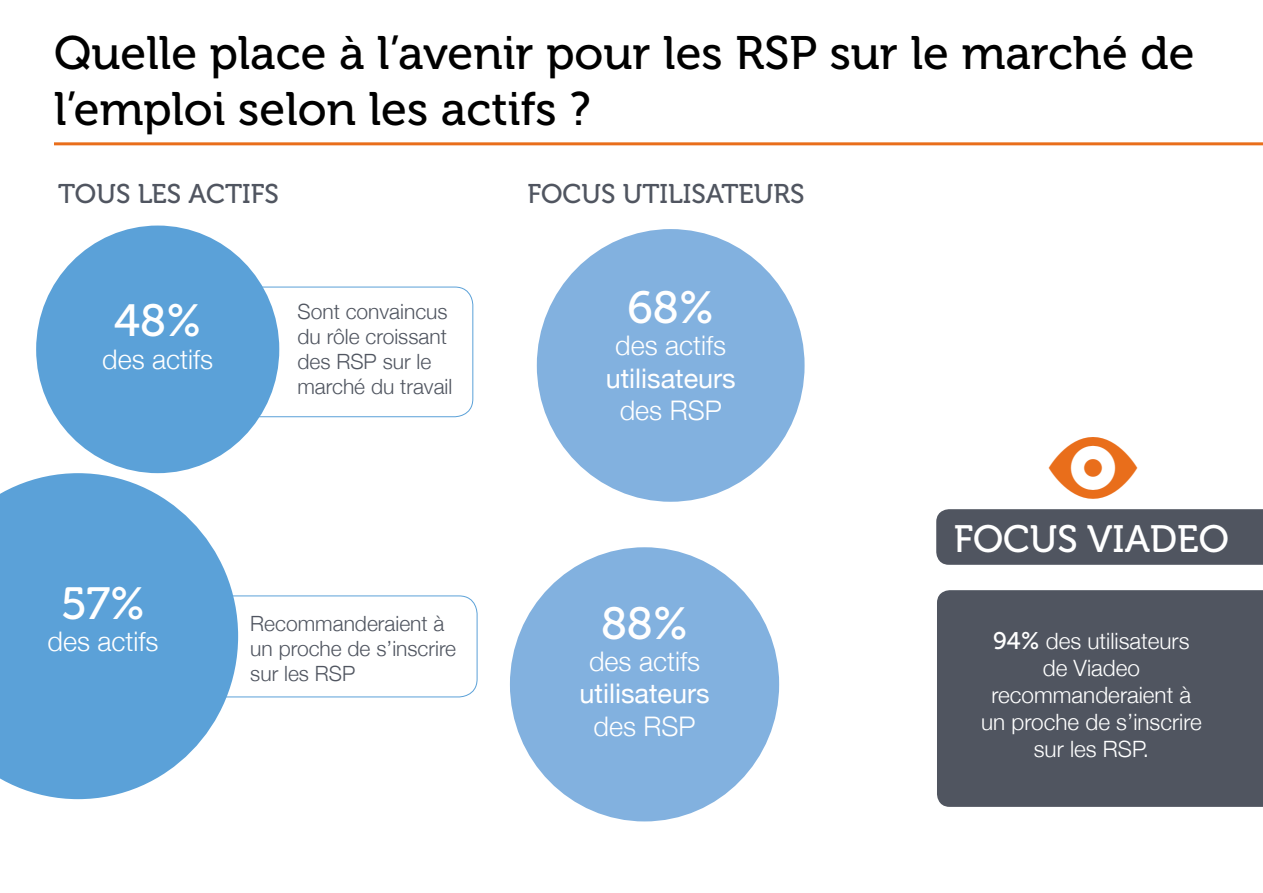
<style>
.page{position:relative;width:1263px;height:893px;background:#fff}
.page>*{position:absolute;margin:0;border:0;box-sizing:border-box;transform-origin:0 0}
.t1{font:46.8px "Museo 500";color:#000}
.t2{font:45px "Museo 500";color:#fff}
.t3{font:38.1px "Museo 500";color:#fff}
.t4{font:300 27px "Helvetica Neue";color:#fff}
.t5{font:27px "Museo 500";color:#505560}
.t6{font:27px "Helvetica Neue";color:#fff}
.t7{font:300 22.5px/27px "Helvetica Neue";color:#fff;text-align:center}
.t8{font:300 21px/25.2px "Helvetica Neue";color:#505560}
.s1{font-family:"Museo 500";font-weight:400;font-size:24px}
</style>
<div class="page">
<hr style="left:54px;top:142px;width:1209px;height:3px;background:#e96e1b">
<div style="left:36px;top:226px;width:243px;height:247px;background:#5ba1d8;border-radius:50%"></div>
<div style="left:537px;top:229px;width:267px;height:273px;background:#82b1df;border-radius:50%"></div>
<div style="left:510px;top:547px;width:269px;height:274px;background:#82b1df;border-radius:50%"></div>
<svg style="left:0;top:473px;width:238px;height:326px;fill:#5ba1d8"></svg>
<div style="left:936px;top:509px;width:327px;height:56px;background:#505560"></div>
<div style="left:937px;top:590px;width:326px;height:217px;background:#505560"></div>
<div style="left:198px;top:287px;width:275px;height:130px;border:1px solid #5ba1d8;border-radius:18px"></div>
<div style="left:198px;top:596px;width:279px;height:101px;border:1px solid #5ba1d8;border-radius:18px"></div>
<h1 class="t1" style="left:54px;top:27px;width:709px">Quelle place à l’avenir pour les RSP</h1>
<h1 class="t1" style="left:830px;top:27px;width:366px">sur le marché de</h1>
<h1 class="t1" style="left:54px;top:84px;width:538px">l’emploi selon les actifs ?</h1>
<p class="t5" style="left:58px;top:179px;width:222px">Tous les actifs</p>
<p class="t5" style="left:527px;top:179px;width:279px">Focus utilisateurs</p>
<h2 class="t2" style="left:114px;top:296px;width:89px">48%</h2>
<p class="t4" style="left:102px;top:337px;width:112px">des actifs</p>
<p class="t8" style="left:297px;top:297px;width:156px">Sont convaincus du rôle croissant des RSP sur le marché du travail</p>
<h2 class="t2" style="left:61px;top:579px;width:86px">57%</h2>
<p class="t4" style="left:48px;top:620px;width:112px">des actifs</p>
<p class="t8" style="left:250px;top:609px;width:207px">Recommanderaient à un proche de s’inscrire sur les RSP</p>
<h2 class="t2" style="left:627px;top:283px;width:88px">68%</h2>
<p class="t4" style="left:615px;top:324px;width:112px">des actifs</p>
<p class="t6" style="left:606px;top:355px;width:132px">utilisateurs</p>
<p class="t4" style="left:620px;top:389px;width:104px">des RSP</p>
<h2 class="t2" style="left:601px;top:598px;width:89px">88%</h2>
<p class="t4" style="left:589px;top:640px;width:112px">des actifs</p>
<p class="t6" style="left:579px;top:671px;width:132px">utilisateurs</p>
<p class="t4" style="left:593px;top:704px;width:104px">des RSP</p>
<h3 class="t3" style="left:954px;top:518px;width:277px">Focus viadeo</h3>
<p class="t7" style="left:981px;top:627px;width:222px"><span class="s1">94%</span> des utilisateurs de Viadeo recommanderaient à un proche de s’inscrire sur les RSP.</p>
</div>
